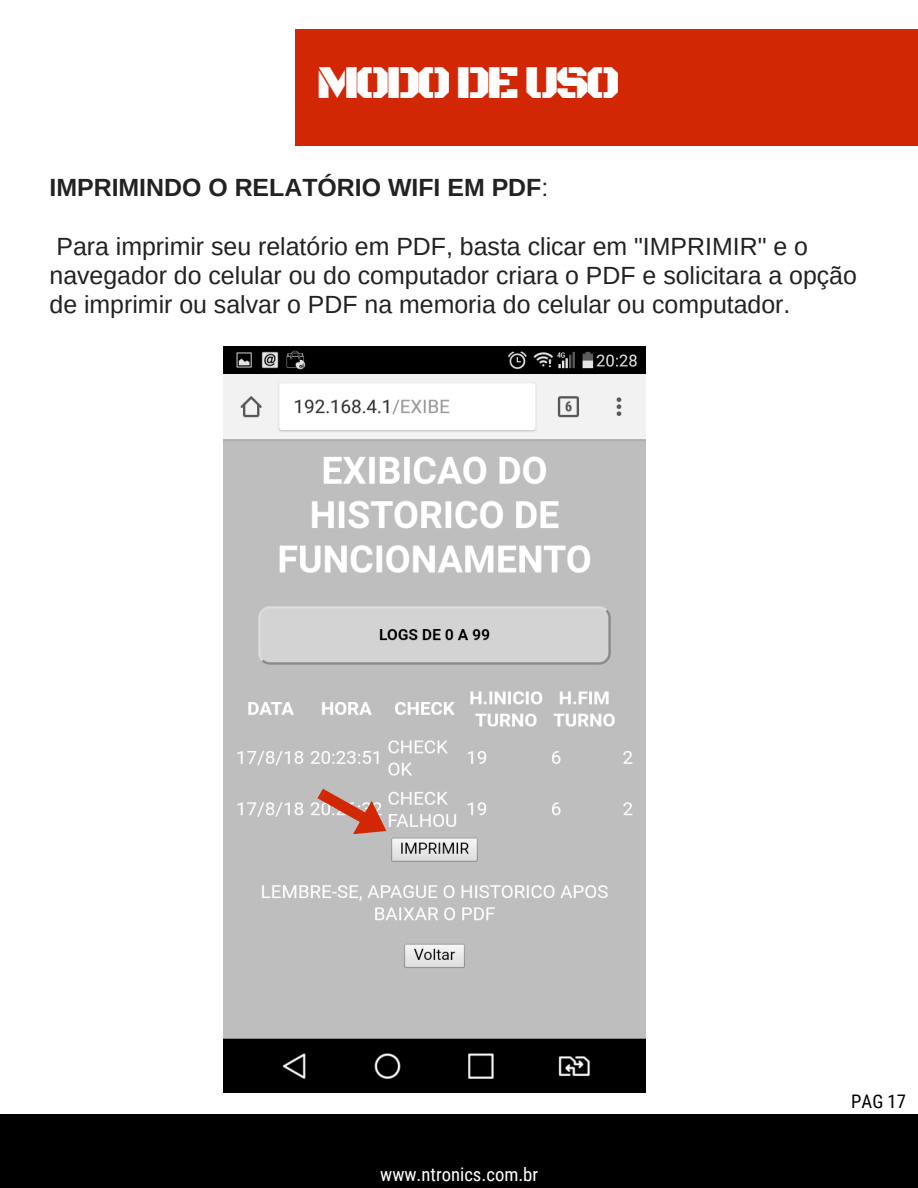
<style>
.page{position:relative;width:918px;height:1188px;background:#fff}
.page>*{position:absolute;margin:0;border:0;box-sizing:border-box;transform-origin:0 0}
.t1{font:48.15px "Black Ops One";letter-spacing:-.085em;color:#fff}
.t2{font:24.9px/29.2px "Arimo";color:#222}
.t3{font:700 24.9px "Arimo";color:#222}
.t4{font:18.75px "Roboto Condensed";color:#fff}
.t5{font:18.75px "Roboto Condensed";color:#000}
.s1{font-weight:400}
</style>
<div class="page">
<div style="left:316px;top:51px;width:583px;height:75px;background:#d22704"></div>
<div style="left:295px;top:125px;width:23px;height:21px;background:#d22704"></div>
<div style="left:316px;top:125px;width:583px;height:21px;background:#d22704"></div>
<div style="left:898px;top:125px;width:20px;height:21px;background:#d22704"></div>
<div style="left:898px;top:29px;width:20px;height:24px;background:#d22704"></div>
<div style="left:316px;top:29px;width:583px;height:24px;background:#d22704"></div>
<div style="left:898px;top:51px;width:20px;height:75px;background:#d22704"></div>
<div style="left:295px;top:51px;width:23px;height:75px;background:#d22704"></div>
<div style="left:295px;top:29px;width:23px;height:24px;background:#d22704"></div>
<div style="left:0;top:1115px;width:918px;height:73px;background:#000"></div>
<img style="left:224px;top:346px;width:422px;height:746px">
<svg style="left:317px;top:789px;width:79px;height:59px;background:#c59e96"></svg>
<h1 class="t1" style="left:316px;top:54px;width:306px">MODO DE USO</h1>
<p class="t3" style="left:50px;top:174px;width:500px">IMPRIMINDO O RELATÓRIO WIFI EM PDF<span class="s1">:</span></p>
<p class="t2" style="left:50px;top:231px;width:809px">Para imprimir seu relatório em PDF, basta clicar em "IMPRIMIR" e o navegador do celular ou do computador criara o PDF e solicitara a opção de imprimir ou salvar o PDF na memoria do celular ou computador.</p>
<p class="t4" style="left:380px;top:1164px;width:159px">www.ntronics.com.br</p>
<p class="t5" style="left:851px;top:1091px;width:56px">PAG 17</p>
</div>
